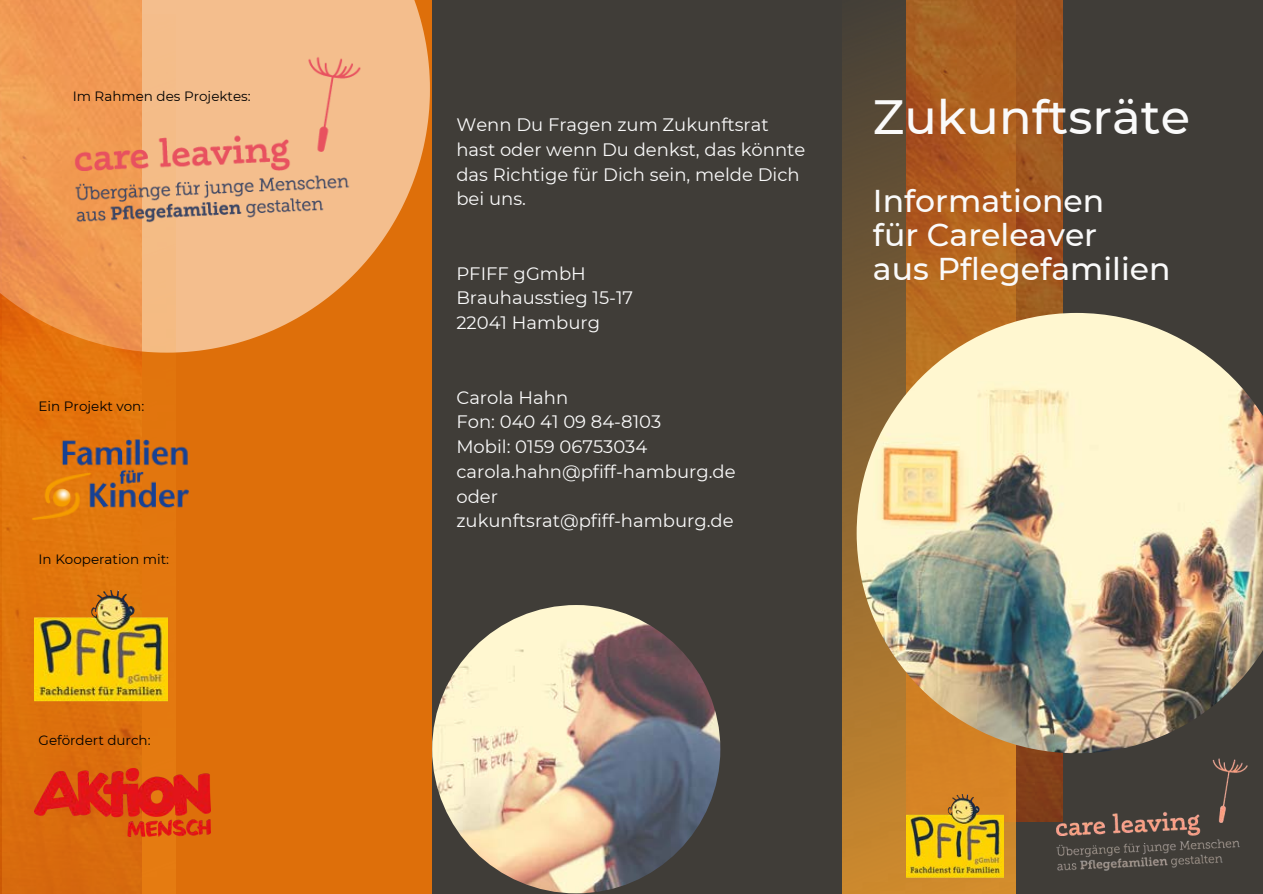
<style>
.page{position:relative;width:1263px;height:894px;background:#fff}
.page>*{position:absolute;margin:0;border:0;box-sizing:border-box;transform-origin:0 0}
.t1{font:500 48px "Montserrat";color:#fafafa}
.t2{font:500 31.5px/33.9px "Montserrat";color:#fafafa}
.t3{font:18px/24.8px "Montserrat";color:#fafafa}
.t4{font:13.5px "Montserrat";color:#000}
</style>
<div class="page">
<div style="left:0;top:0;width:1263px;height:893px;background:#403d38"></div>
<img style="left:1015px;top:0;width:47px;height:821px">
<img style="left:842px;top:0;width:173px;height:893px">
<img style="left:857px;top:313px;width:406px;height:440px">
<div style="left:0;top:0;width:432px;height:893px;background:#de6f0a"></div>
<svg style="left:141px;top:0;width:289px;height:352px;fill:#f4be8d"></svg>
<img style="left:0;top:0;width:141px;height:893px">
<img style="left:3px;top:15px;width:173px;height:878px">
<img style="left:1048px;top:750px;width:202px;height:121px">
<img style="left:63px;top:45px;width:301px;height:188px">
<img style="left:31px;top:439px;width:158px;height:80px">
<img style="left:34px;top:767px;width:177px;height:69px">
<img style="left:432px;top:605px;width:288px;height:288px;border-radius:50%">
<img style="left:34px;top:590px;width:133px;height:112px">
<img style="left:907px;top:794px;width:97px;height:83px">
<p class="t4" style="left:73px;top:88px;width:179px">Im Rahmen des Projektes:</p>
<p class="t4" style="left:39px;top:398px;width:107px">Ein Projekt von:</p>
<p class="t4" style="left:39px;top:550px;width:132px">In Kooperation mit:</p>
<p class="t4" style="left:39px;top:731px;width:114px">Gefördert durch:</p>
<p class="t3" style="left:456px;top:112px;width:351px">Wenn Du Fragen zum Zukunftsrat hast oder wenn Du denkst, das könnte das Richtige für Dich sein, melde Dich bei uns.</p>
<p class="t3" style="left:456px;top:261px;width:178px">PFIFF gGmbH<br>Brauhausstieg 15-17<br>22041 Hamburg</p>
<p class="t3" style="left:456px;top:384px;width:281px">Carola Hahn<br>Fon: 040 41 09 84-8103<br>Mobil: 0159 06753034 carola.hahn@pfiff-hamburg.de oder zukunftsrat@pfiff-hamburg.de</p>
<h1 class="t1" style="left:873px;top:88px;width:319px">Zukunftsräte</h1>
<h2 class="t2" style="left:873px;top:184px;width:299px">Informationen<br>für Careleaver<br>aus Pflegefamilien</h2>
</div>
